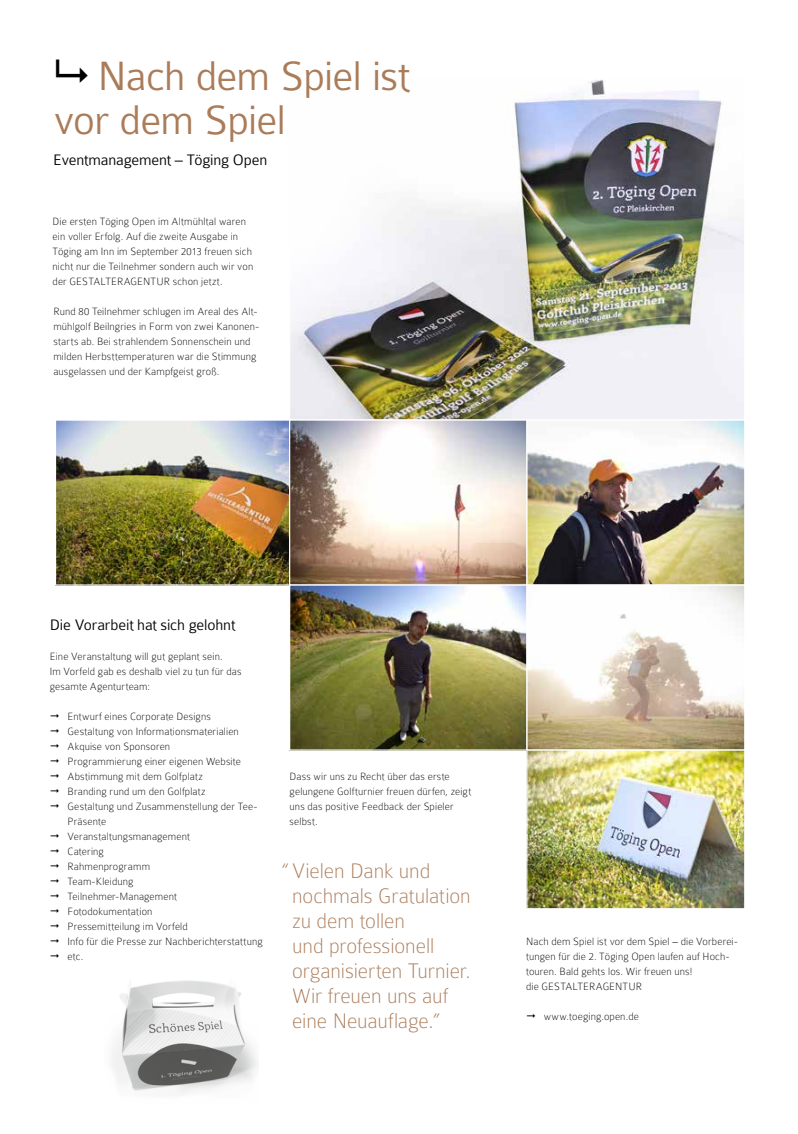
<style>
.page{position:relative;width:798px;height:1134px;background:#fff}
.page>*{position:absolute;margin:0;border:0;box-sizing:border-box;transform-origin:0 0}
.t1{font:300 43.75px/43.8px "Colaborate";letter-spacing:-.015em;color:#aa7c5a}
.t2{font:100 22.5px/25px "Colaborate";letter-spacing:-.005em;color:#aa7c5a}
.t3{font:300 16.25px "Colaborate";letter-spacing:-.015em;color:#000}
.t4{font:100 11.25px/15px "Colaborate";letter-spacing:.01em;color:#000}
</style>
<div class="page">
<img style="left:291px;top:80px;width:452px;height:339px">
<img style="left:528px;top:421px;width:215px;height:486px">
<div style="left:526px;top:419px;width:219px;height:167px;border:1px solid #fff"></div>
<img style="left:112px;top:980px;width:145px;height:114px">
<img style="left:57px;top:421px;width:468px;height:163px">
<div style="left:55px;top:419px;width:235px;height:167px;border:1px solid #fff"></div>
<div style="left:526px;top:584px;width:219px;height:167px;border:1px solid #fff"></div>
<div style="left:289px;top:419px;width:238px;height:167px;border:1px solid #fff"></div>
<div style="left:526px;top:749px;width:219px;height:160px;border:1px solid #fff"></div>
<img style="left:291px;top:586px;width:234px;height:163px">
<div style="left:289px;top:584px;width:238px;height:167px;border:1px solid #fff"></div>
<h1 class="t1" style="left:53px;top:54px;width:358px;text-indent:44px">N ach dem Spiel ist vor dem Spiel</h1>
<h3 class="t3" style="left:53px;top:151px;width:215px">Eventmanagement – Töging Open</h3>
<p class="t4" style="left:52px;top:214px;width:202px">Die ersten Töging Open im Altmühltal waren ein voller Erfolg. Auf die zweite Ausgabe in Töging am Inn im September 2013 freuen sich nicht nur die Teilnehmer sondern auch wir von der GESTALTERAGENTUR schon jetzt.</p>
<p class="t4" style="left:53px;top:304px;width:207px">Rund 80 Teilnehmer schlugen im Areal des Alt&shy;mühlgolf Beilngries in Form von zwei Kanonen&shy;starts ab. Bei strahlendem Sonnenschein und milden Herbsttemperaturen war die Stimmung ausgelassen und der Kampfgeist groß.</p>
<h3 class="t3" style="left:50px;top:616px;width:187px">Die Vorarbeit hat sich gelohnt</h3>
<p class="t4" style="left:50px;top:649px;width:193px">Eine Veranstaltung will gut geplant sein.<br>Im Vorfeld gab es deshalb viel zu tun für das gesamte Agenturteam:</p>
<p class="t4" style="left:68px;top:709px;width:196px">Entwurf eines Corporate Designs<br>Gestaltung von Informationsmaterialien<br>Akquise von Sponsoren<br>Programmierung einer eigenen Website<br>Abstimmung mit dem Golfplatz<br>Branding rund um den Golfplatz<br>Gestaltung und Zusammenstellung der Tee-<br>Präsente<br>Veranstaltungsmanagement<br>Catering<br>Rahmenprogramm<br>Team-Kleidung<br>Teilnehmer-Management<br>Fotodokumentation<br>Pressemitteilung im Vorfeld<br>Info für die Presse zur Nachberichterstattung etc.</p>
<p class="t4" style="left:289px;top:769px;width:183px">Dass wir uns zu Recht über das erste gelungene Golfturnier freuen dürfen, zeigt uns das positive Feedback der Spieler selbst.</p>
<h2 class="t2" style="left:292px;top:858px;width:180px;text-indent:-11px">“Vielen Dank und nochmals Gratulation zu dem tollen<br>und professionell organisierten Turnier.<br>Wir freuen uns auf eine Neuauflage.”</h2>
<p class="t4" style="left:526px;top:934px;width:213px">Nach dem Spiel ist vor dem Spiel – die Vorberei&shy;tungen für die 2. Töging Open laufen auf Hoch&shy;touren. Bald gehts los. Wir freuen uns!<br>die GESTALTERAGENTUR</p>
<p class="t4" style="left:543px;top:1009px;width:97px">www.toeging.open.de</p>
</div>
